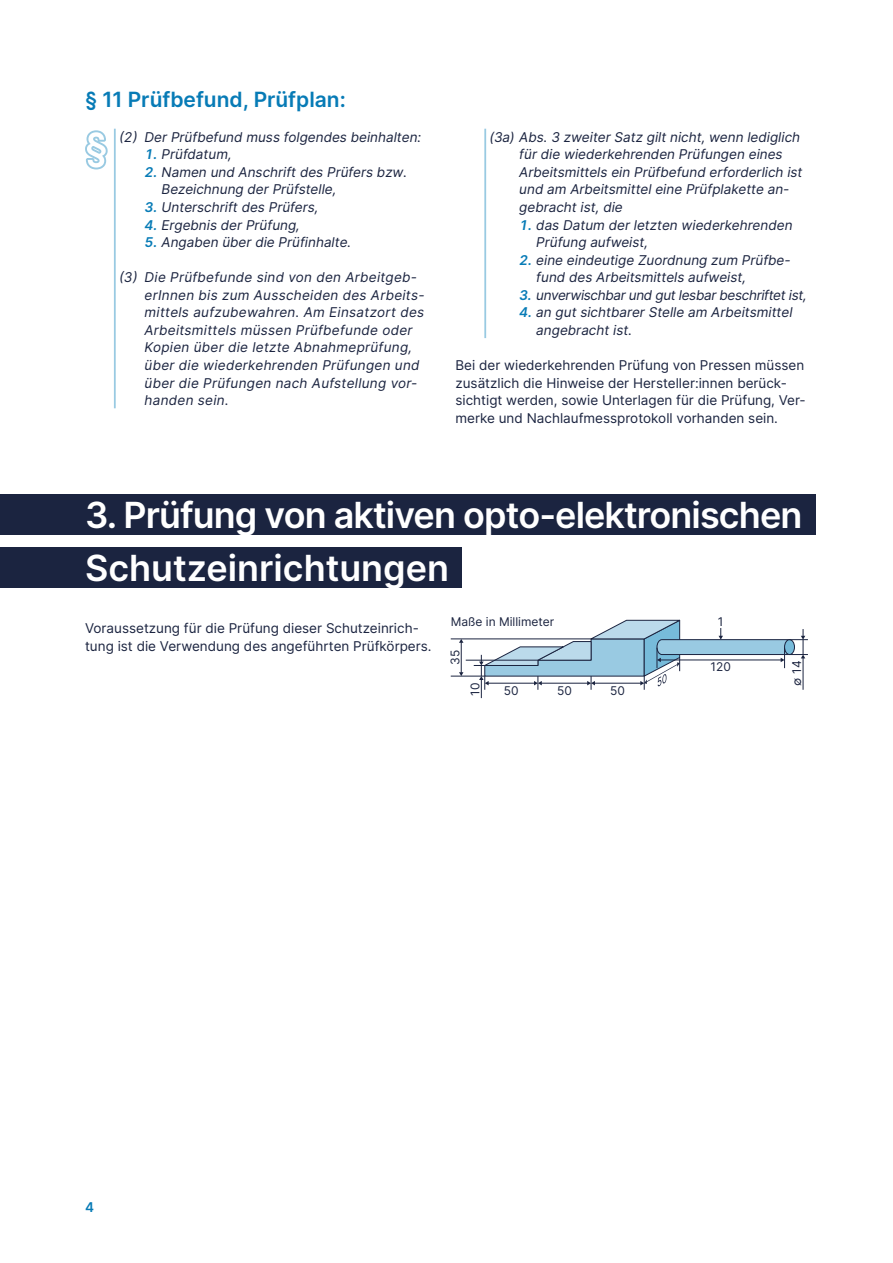
<style>
.page{position:relative;width:893px;height:1263px;background:#fff}
.page>*{position:absolute;margin:0;border:0;box-sizing:border-box;transform-origin:0 0}
.t1{font:600 36px/52.7px "Inter";letter-spacing:-.025em;color:#fff}
.t2{font:600 21px "Inter";color:#077bb6}
.Paragraphen{font:italic 13.5px/17.5px "Inter";color:#1b2440}
.fließtext{font:13.5px/17.5px "Inter";color:#1b2440}
.Paragraphen-2{font:italic 13.5px/17.5px "Inter";letter-spacing:.02em;color:#1b2440}
.Paragraphen-3{font:italic 13.5px "Inter";letter-spacing:-.025em;color:#1b2440}
.t3{font:600 13.5px "Inter";color:#077bb6}
.t4{font:12px "Inter V";color:#1b2440}
.s1{font-weight:600;color:#077bb6}
.s2{font-family:"Inter"}
</style>
<div class="page">
<hr style="left:114px;top:129px;width:2px;height:279px;background:#99cae2">
<hr style="left:484px;top:129px;width:2px;height:209px;background:#99cae2">
<div style="left:0;top:495px;width:816px;height:40px;background:#1b2440"></div>
<div style="left:0;top:547px;width:462px;height:40px;background:#1b2440"></div>
<hr style="left:466px;top:660px;width:72px;height:1px;background:#1b2440">
<hr style="left:451px;top:676px;width:34px;height:1px;background:#1b2440">
<hr style="left:451px;top:638px;width:140px;height:1px;background:#1b2440">
<hr style="left:461px;top:642px;width:1px;height:31px;background:#1b2440">
<svg style="left:459px;top:639px;width:4px;height:4px"></svg>
<svg style="left:459px;top:672px;width:4px;height:4px"></svg>
<svg style="left:474px;top:620px;width:334px;height:78px"></svg>
<svg style="left:85px;top:130px;width:23px;height:39px"></svg>
<h3 class="t2" style="left:85px;top:83px;width:262px">§ 11 Prüfbefund, Prüfplan:</h3>
<p class="Paragraphen" style="left:119px;top:128px;width:304px">(2) Der Prüfbefund muss folgendes beinhalten:</p>
<p class="Paragraphen" style="left:145px;top:145px;width:89px"><span class="s1">1.</span> Prüfdatum,</p>
<p class="Paragraphen" style="left:162px;top:163px;width:247px;text-indent:-17px"><span class="s1">2.</span> Namen und Anschrift des Prüfers bzw.<br>Bezeichnung der Prüfstelle,</p>
<p class="Paragraphen" style="left:145px;top:198px;width:175px"><span class="s1">3.</span> Unterschrift des Prüfers,</p>
<p class="Paragraphen" style="left:145px;top:216px;width:157px"><span class="s1">4.</span> Ergebnis der Prüfung,</p>
<p class="Paragraphen" style="left:145px;top:233px;width:208px"><span class="s1">5.</span> Angaben über die Prüfinhalte.</p>
<p class="Paragraphen-2" style="left:145px;top:268px;width:281px;text-indent:-26px">(3) Die Prüfbefunde sind von den Arbeitgeb&shy;erInnen bis zum Ausscheiden des Arbeits&shy;mittels aufzubewahren. Am Einsatzort des Arbeitsmittels müssen Prüfbefunde oder Kopien über die letzte Abnahmeprüfung, über die wiederkehrenden Prüfungen und über die Prüfungen nach Aufstellung vor&shy;handen sein.</p>
<p class="Paragraphen" style="left:519px;top:128px;width:285px;text-indent:-30px">(3a) Abs. 3 zweiter Satz gilt nicht, wenn lediglich für die wiederkehrenden Prüfungen eines Arbeitsmittels ein Prüfbefund erforderlich ist und am Arbeitsmittel eine Prüfplakette an&shy;gebracht ist, die</p>
<p class="Paragraphen" style="left:536px;top:216px;width:258px;text-indent:-17px"><span class="s1">1.</span> das Datum der letzten wiederkehrenden<br>Prüfung aufweist,</p>
<p class="Paragraphen" style="left:536px;top:251px;width:256px;text-indent:-17px"><span class="s1">2.</span> eine eindeutige Zuordnung zum Prüfbe&shy;fund des Arbeitsmittels aufweist,</p>
<p class="Paragraphen-3" style="left:519px;top:285px;width:289px"><span class="s1">3.</span> unverwischbar und gut lesbar beschriftet ist,</p>
<p class="Paragraphen" style="left:536px;top:303px;width:258px;text-indent:-17px"><span class="s1">4.</span> an gut sichtbarer Stelle am Arbeitsmittel angebracht ist.</p>
<p class="fließtext" style="left:455px;top:356px;width:352px">Bei der wiederkehrenden Prüfung von Pressen müssen zusätzlich die Hinweise der Hersteller:innen berück&shy;sichtigt werden, sowie Unterlagen für die Prüfung, Ver&shy;merke und Nachlaufmessprotokoll vorhanden sein.</p>
<h1 class="t1" style="left:85px;top:487px;width:719px">3. Prüfung von aktiven opto-elektronischen<br>Schutzeinrichtungen</h1>
<p class="fließtext" style="left:85px;top:619px;width:348px">Voraussetzung für die Prüfung dieser Schutzeinrich&shy;tung ist die Verwendung des angeführten Prüfkörpers.</p>
<p class="t4" style="left:446px;top:665px;width:16px;rotate:-90deg">35</p>
<p class="t4" style="left:504px;top:681px;width:16px">50</p>
<p class="t4" style="left:451px;top:613px;width:105px">Maße in Millimeter</p>
<p class="t4" style="left:718px;top:613px;width:7px">1</p>
<p class="t4" style="left:711px;top:658px;width:22px">120</p>
<p class="t4" style="left:788px;top:685px;width:26px;rotate:-90deg"><span class="s2">∅</span> 14</p>
<p class="t4" style="left:466px;top:696px;width:15px;rotate:-90deg">10</p>
<p class="t4" style="left:557px;top:681px;width:16px">50</p>
<p class="t4" style="left:610px;top:681px;width:16px">50</p>
<p class="t3" style="left:85px;top:1197px;width:11px">4</p>
</div>
